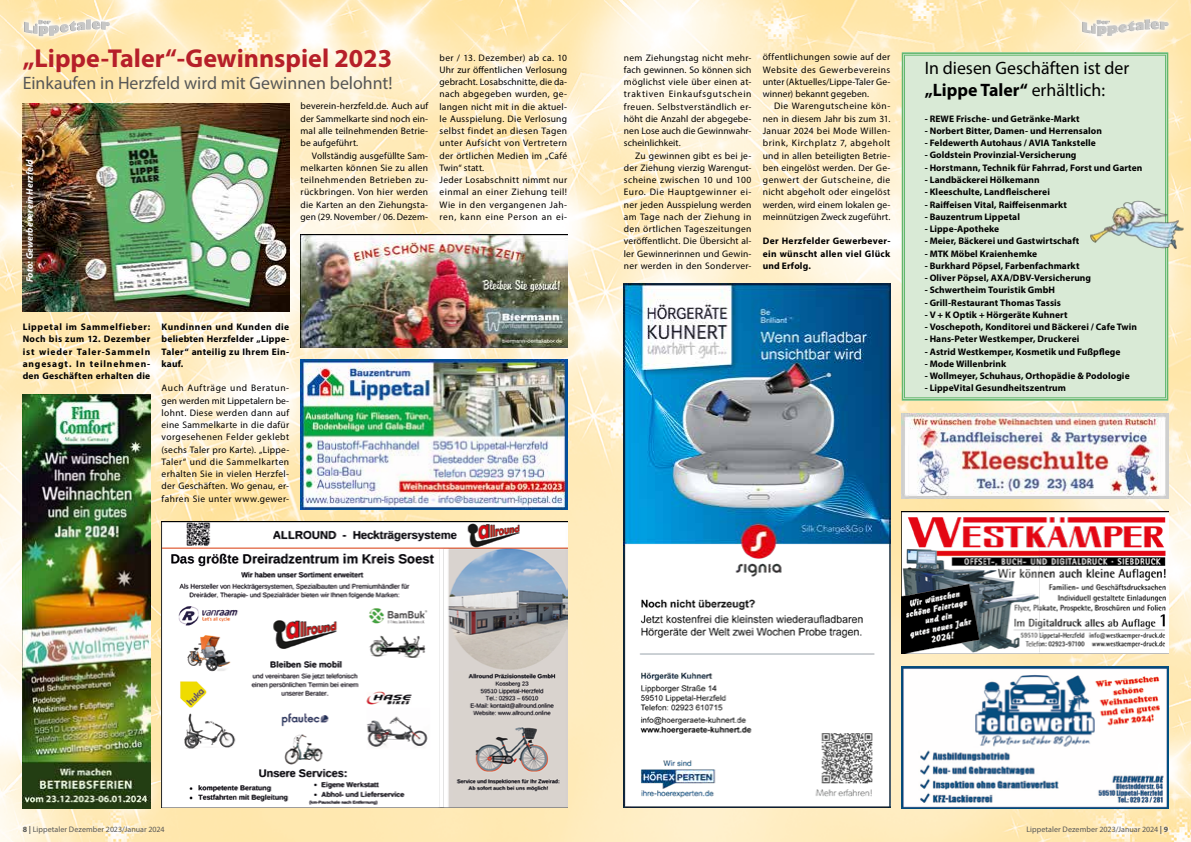
<style>
.page{position:relative;width:1191px;height:842px;background:#fff}
.page>*{position:absolute;margin:0;border:0;box-sizing:border-box;transform-origin:0 0}
.t1{font:700 26px "Myriad Pro";color:#b61f29}
.t2{font:18px/21.6px "Myriad Pro";color:#000}
.t3{font:18px "Myriad Pro";color:#575756}
.t4{font:9.5px/12.3px "Myriad Pro";letter-spacing:.02em;color:#000;text-align:justify}
.t5{font:700 9.5px/12.3px "Myriad Pro";letter-spacing:.01em;color:#000;text-align:justify}
.t6{font:italic 700 9.5px "Myriad Pro";letter-spacing:.01em;color:#fff}
.t7{font:8px "Myriad Pro";letter-spacing:.005em;color:#575756}
.s1{font-weight:700}
</style>
<div class="page">
<img style="left:0;top:0;width:1191px;height:842px">
<img style="left:23px;top:394px;width:127px;height:414px">
<img style="left:901px;top:666px;width:267px;height:142px">
<img style="left:901px;top:511px;width:267px;height:143px">
<img style="left:162px;top:521px;width:405px;height:287px">
<img style="left:901px;top:414px;width:267px;height:85px">
<div style="left:901px;top:52px;width:268px;height:349px;background:#d9ead6"></div>
<div style="left:904px;top:55px;width:261px;height:343px;border:1px solid #63b76d"></div>
<img style="left:624px;top:283px;width:266px;height:525px">
<img style="left:23px;top:103px;width:266px;height:209px">
<img style="left:300px;top:360px;width:267px;height:150px">
<img style="left:300px;top:235px;width:267px;height:113px">
<img style="left:1089px;top:199px;width:98px;height:56px">
<svg style="left:18px;top:13px;width:98px;height:30px;background:#f1e3c0"></svg>
<svg style="left:1076px;top:13px;width:98px;height:30px;background:#f1e7ce"></svg>
<h1 class="t1" style="left:23px;top:42px;width:371px">„Lippe-Taler“-Gewinnspiel 2023</h1>
<h2 class="t3" style="left:23px;top:72px;width:371px">Einkaufen in Herzfeld wird mit Gewinnen belohnt!</h2>
<p class="t6" style="left:24px;top:282px;width:125px;rotate:-90deg">Foto: Gewerbeverein Herzfeld</p>
<p class="t4" style="left:300px;top:100px;width:129px">beverein-herzfeld.de. Auch auf der Sammelkarte sind noch ein&shy;mal alle teilnehmenden Betrie&shy;be aufgeführt.</p>
<p class="t4" style="left:300px;top:149px;width:129px;text-indent:11px">Vollständig ausgefüllte Sam&shy;melkarten können Sie zu allen teilnehmenden Betrieben zu&shy;rückbringen. Von hier werden die Karten an den Ziehungsta&shy;gen (29. November / 06. Dezem-</p>
<p class="t4" style="left:439px;top:51px;width:129px;text-align:left">ber / 13. Dezember) ab ca. 10<br>Uhr zur öffentlichen Verlosung gebracht. Losabschnitte, die da&shy;nach abgegeben wurden, ge&shy;langen nicht mit in die aktuel&shy;le Ausspielung. Die Verlosung selbst findet an diesen Tagen unter Aufsicht von Vertretern der örtlichen Medien im „Café<br>Twin“ statt.<br>Jeder Losabschnitt nimmt nur einmal an einer Ziehung teil!<br>Wie in den vergangenen Jah&shy;ren, kann eine Person an ei-</p>
<p class="t4" style="left:624px;top:51px;width:129px">nem Ziehungstag nicht mehr&shy;fach gewinnen. So können sich möglichst viele über einen at&shy;traktiven Einkaufsgutschein freuen. Selbstverständlich er&shy;höht die Anzahl der abgegebe&shy;nen Lose auch die Gewinnwahr&shy;scheinlichkeit.</p>
<p class="t4" style="left:624px;top:149px;width:129px;text-indent:11px">Zu gewinnen gibt es bei je&shy;der Ziehung vierzig Warengut&shy;scheine zwischen 10 und 100<br>Euro. Die Hauptgewinner ei&shy;ner jeden Ausspielung werden am Tage nach der Ziehung in den örtlichen Tageszeitungen veröffentlicht. Die Übersicht al&shy;ler Gewinnerinnen und Gewin&shy;ner werden in den Sonderver-</p>
<p class="t4" style="left:763px;top:51px;width:129px">öffentlichungen sowie auf der Website des Gewerbevereins unter (Aktuelles/Lippe-Taler Ge&shy;winner) bekannt gegeben.</p>
<p class="t4" style="left:763px;top:100px;width:129px;text-indent:11px">Die Warengutscheine kön&shy;nen in diesem Jahr bis zum 31.<br>Januar 2024 bei Mode Willen&shy;brink, Kirchplatz 7, abgeholt und in allen beteiligten Betrie&shy;ben eingelöst werden. Der Ge&shy;genwert der Gutscheine, die nicht abgeholt oder eingelöst werden, wird einem lokalen ge&shy;meinnützigen Zweck zugeführt.</p>
<p class="t5" style="left:763px;top:235px;width:129px">Der Herzfelder Gewerbever&shy;ein wünscht allen viel Glück und Erfolg.</p>
<p class="t5" style="left:23px;top:320px;width:129px">Lippetal im Sammelfieber:<br>Noch bis zum 12. Dezember ist wieder Taler-Sammeln angesagt. In teilnehmen&shy;den Geschäften erhalten die</p>
<p class="t5" style="left:162px;top:320px;width:129px">Kundinnen und Kunden die beliebten Herzfelder „Lippe-Taler“ anteilig zu Ihrem Ein&shy;kauf.</p>
<p class="t4" style="left:162px;top:382px;width:129px">Auch Aufträge und Beratun&shy;gen werden mit Lippetalern be&shy;lohnt. Diese werden dann auf eine Sammelkarte in die dafür vorgesehenen Felder geklebt (sechs Taler pro Karte). „Lippe-Taler“ und die Sammelkarten erhalten Sie in vielen Herzfel&shy;der Geschäften. Wo genau, er&shy;fahren Sie unter www.gewer-</p>
<h2 class="t2" style="left:924px;top:57px;width:206px">In diesen Geschäften ist der <span class="s1">„Lippe Taler“</span> erhältlich:</h2>
<p class="t5" style="left:924px;top:112px;width:157px">- REWE Frische- und Getränke-Markt</p>
<p class="t5" style="left:924px;top:124px;width:179px">- Norbert Bitter, Damen- und Herrensalon</p>
<p class="t5" style="left:924px;top:137px;width:173px">- Feldewerth Autohaus / AVIA Tankstelle</p>
<p class="t5" style="left:924px;top:149px;width:153px">- Goldstein Provinzial-Versicherung</p>
<p class="t5" style="left:924px;top:161px;width:219px">- Horstmann, Technik für Fahrrad, Forst und Garten</p>
<p class="t5" style="left:924px;top:173px;width:116px">- Landbäckerei Hölkemann</p>
<p class="t5" style="left:924px;top:186px;width:127px">- Kleeschulte, Landfleischerei</p>
<p class="t5" style="left:924px;top:198px;width:144px">- Raiffeisen Vital, Raiffeisenmarkt</p>
<p class="t5" style="left:924px;top:210px;width:97px">- Bauzentrum Lippetal</p>
<p class="t5" style="left:924px;top:222px;width:76px">- Lippe-Apotheke</p>
<p class="t5" style="left:924px;top:235px;width:156px">- Meier, Bäckerei und Gastwirtschaft</p>
<p class="t5" style="left:924px;top:247px;width:114px">- MTK Möbel Kraienhemke</p>
<p class="t5" style="left:924px;top:259px;width:156px">- Burkhard Pöpsel, Farbenfachmarkt</p>
<p class="t5" style="left:924px;top:271px;width:168px">- Oliver Pöpsel, AXA/DBV-Versicherung</p>
<p class="t5" style="left:924px;top:284px;width:132px">- Schwertheim Touristik GmbH</p>
<p class="t5" style="left:924px;top:296px;width:138px">- Grill-Restaurant Thomas Tassis</p>
<p class="t5" style="left:924px;top:308px;width:144px">- V + K Optik + Hörgeräte Kuhnert</p>
<p class="t5" style="left:924px;top:320px;width:214px">- Voschepoth, Konditorei und Bäckerei / Cafe Twin</p>
<p class="t5" style="left:924px;top:333px;width:156px">- Hans-Peter Westkemper, Druckerei</p>
<p class="t5" style="left:924px;top:345px;width:197px">- Astrid Westkemper, Kosmetik und Fußpflege</p>
<p class="t5" style="left:924px;top:357px;width:83px">- Mode Willenbrink</p>
<p class="t5" style="left:924px;top:369px;width:206px">- Wollmeyer, Schuhaus, Orthopädie &amp; Podologie</p>
<p class="t5" style="left:924px;top:382px;width:143px">- LippeVital Gesundheitszentrum</p>
<p class="t7" style="left:23px;top:825px;width:143px"><span class="s1">8 |</span> Lippetaler Dezember 2023/Januar 2024</p>
<p class="t7" style="left:1026px;top:825px;width:143px">Lippetaler Dezember 2023/Januar 2024 <span class="s1">| 9</span></p>
</div>
